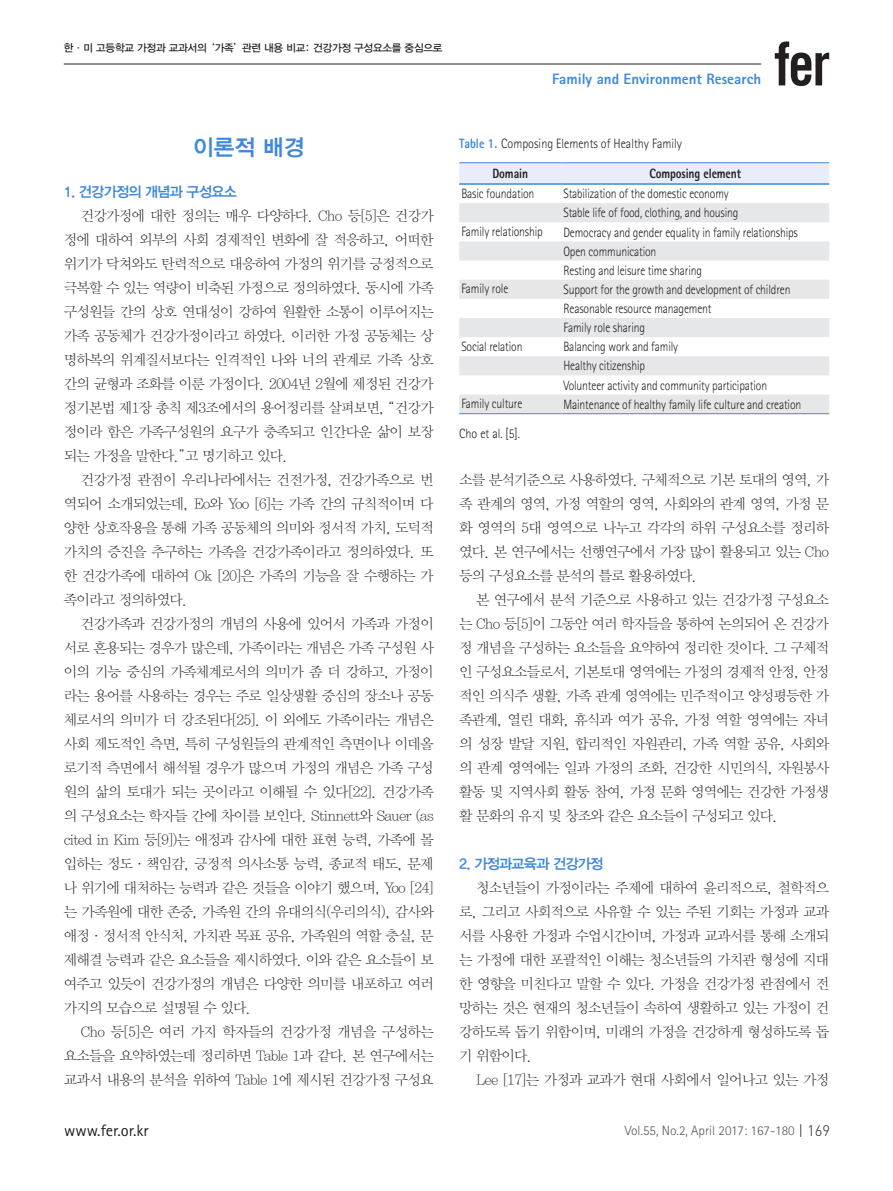
<style>
.page{position:relative;width:893px;height:1191px;background:#fff}
.page>*{position:absolute;margin:0;border:0;box-sizing:border-box;transform-origin:0 0}
.t1{font:22.5px "YDIYGO340";color:#3f88da}
.t2{font:16.5px "Rotis Sans Serif Std";color:#231f20}
.t3{font:800 15px "Rotis Sans Serif Std";color:#3f88da}
.t4{font:14.25px/24px "YDIY Mj O310";letter-spacing:-.05em;color:#231f20;text-align:justify}
.t5{font:14.25px "YDIYGO340";letter-spacing:-.05em;color:#3f88da}
.t6{font:300 13.5px/19.2px "Rotis Sans Serif Std";letter-spacing:-.01em;color:#231f20;scale:.86 1}
.t7{font:300 13.5px "Rotis Sans Serif Std";letter-spacing:-.01em;color:#231f20;scale:.9 1}
.t8{font:300 13.5px "Rotis Sans Serif Std";color:#57585a}
.t9{font:800 13.5px "Rotis Sans Serif Std";letter-spacing:-.01em;color:#231f20;scale:.86 1}
.t10{font:10.5px "YDIYGO330";letter-spacing:-.025em;color:#231f20}
.s1{font-family:"Gulim";font-size:13.5px}
.s2{font-weight:800;color:#3f88da}
.s3{font-family:"Dinlig";font-weight:400;font-size:15px;color:#231f20}
</style>
<div class="page">
<hr style="left:64px;top:64px;width:697px;height:1px;background:#231f20">
<svg style="left:775px;top:42px;width:54px;height:44px"></svg>
<div style="left:459px;top:163px;width:370px;height:20px;background:#e9ecfa"></div>
<svg style="left:459px;top:203px;width:370px;height:210px;fill:#e6e7e9"></svg>
<hr style="left:459px;top:413px;width:102px;height:1px;background:#3f88da">
<hr style="left:561px;top:413px;width:268px;height:1px;background:#3f88da">
<hr style="left:459px;top:162px;width:102px;height:1px;background:#3f88da">
<hr style="left:561px;top:162px;width:268px;height:1px;background:#3f88da">
<hr style="left:459px;top:183px;width:102px;height:2px;background:#3f88da">
<hr style="left:561px;top:183px;width:268px;height:2px;background:#3f88da">
<p class="t10" style="left:64px;top:42px;width:380px">한·미 고등학교 가정과 교과서의 ‘가족’관련 내용 비교: 건강가정 구성요소를 중심으로</p>
<p class="t3" style="left:552px;top:70px;width:211px">Family and Environment Research</p>
<h1 class="t1" style="left:193px;top:134px;width:113px">이론적 배경</h1>
<p class="t5" style="left:64px;top:183px;width:175px">1. 건강가정의 개념과 구성요소</p>
<p class="t4" style="left:64px;top:204px;width:371px;text-indent:17px">건강가정에 대한 정의는 매우 다양하다. Cho 등[5]은 건강가 정에 대하여 외부의 사회 경제적인 변화에 잘 적응하고, 어떠한 위기가 닥쳐와도 탄력적으로 대응하여 가정의 위기를 긍정적으로 극복할 수 있는 역량이 비축된 가정으로 정의하였다. 동시에 가족 구성원들 간의 상호 연대성이 강하여 원활한 소통이 이루어지는 가족 공동체가 건강가정이라고 하였다. 이러한 가정 공동체는 상 명하복의 위계질서보다는 인격적인 나와 너의 관계로 가족 상호 간의 균형과 조화를 이룬 가정이다. 2004년 2월에 제정된 건강가 정기본법 제1장 총칙 제3조에서의 용어정리를 살펴보면, <span class="s1">“</span>건강가 정이라 함은 가족구성원의 요구가 충족되고 인간다운 삶이 보장 되는 가정을 말한다.<span class="s1">”</span>고 명기하고 있다.</p>
<p class="t4" style="left:64px;top:468px;width:371px;text-indent:17px">건강가정 관점이 우리나라에서는 건전가정, 건강가족으로 번 역되어 소개되었는데, Eo와 Yoo [6]는 가족 간의 규칙적이며 다 양한 상호작용을 통해 가족 공동체의 의미와 정서적 가치, 도덕적 가치의 증진을 추구하는 가족을 건강가족이라고 정의하였다. 또 한 건강가족에 대하여 Ok [20]은 가족의 기능을 잘 수행하는 가 족이라고 정의하였다.</p>
<p class="t4" style="left:64px;top:612px;width:372px;text-indent:17px">건강가족과 건강가정의 개념의 사용에 있어서 가족과 가정이 서로 혼용되는 경우가 많은데, 가족이라는 개념은 가족 구성원 사 이의 기능 중심의 가족체계로서의 의미가 좀 더 강하고, 가정이 라는 용어를 사용하는 경우는 주로 일상생활 중심의 장소나 공동 체로서의 의미가 더 강조된다[25]. 이 외에도 가족이라는 개념은 사회 제도적인 측면, 특히 구성원들의 관계적인 측면이나 이데올 로기적 측면에서 해석될 경우가 많으며 가정의 개념은 가족 구성 원의 삶의 토대가 되는 곳이라고 이해될 수 있다[22]. 건강가족 의 구성요소는 학자들 간에 차이를 보인다. Stinnett와 Sauer (as cited in Kim 등[9])는 애정과 감사에 대한 표현 능력, 가족에 몰 입하는 정도·책임감, 긍정적 의사소통 능력, 종교적 태도, 문제 나 위기에 대처하는 능력과 같은 것들을 이야기 했으며, Yoo [24] 는 가족원에 대한 존중, 가족원 간의 유대의식(우리의식), 감사와 애정·정서적 안식처, 가치관 목표 공유, 가족원의 역할 충실, 문 제해결 능력과 같은 요소들을 제시하였다. 이와 같은 요소들이 보 여주고 있듯이 건강가정의 개념은 다양한 의미를 내포하고 여러 가지의 모습으로 설명될 수 있다.</p>
<p class="t4" style="left:64px;top:1020px;width:372px;text-indent:17px">Cho 등[5]은 여러 가지 학자들의 건강가정 개념을 구성하는 요소들을 요약하였는데 정리하면 Table 1과 같다. 본 연구에서는 교과서 내용의 분석을 위하여 Table 1에 제시된 건강가정 구성요</p>
<p class="t2" style="left:64px;top:1120px;width:86px">www.fer.or.kr</p>
<p class="t7" style="left:459px;top:135px;width:249px"><span class="s2">Table 1.</span> Composing Elements of Healthy Family</p>
<p class="t9" style="left:492px;top:165px;width:43px">Domain</p>
<p class="t9" style="left:649px;top:165px;width:108px">Composing element</p>
<p class="t6" style="left:461px;top:183px;width:86px">Basic foundation</p>
<p class="t6" style="left:563px;top:184px;width:205px">Stabilization of the domestic economy<br>Stable life of food, clothing, and housing</p>
<p class="t6" style="left:461px;top:222px;width:96px">Family relationship</p>
<p class="t6" style="left:563px;top:222px;width:274px">Democracy and gender equality in family relationships<br>Open communication<br>Resting and leisure time sharing</p>
<p class="t6" style="left:461px;top:279px;width:56px">Family role</p>
<p class="t6" style="left:563px;top:280px;width:266px">Support for the growth and development of children<br>Reasonable resource management<br>Family role sharing</p>
<p class="t6" style="left:461px;top:336px;width:73px">Social relation</p>
<p class="t6" style="left:563px;top:337px;width:238px">Balancing work and family<br>Healthy citizenship<br>Volunteer activity and community participation</p>
<p class="t6" style="left:461px;top:394px;width:72px">Family culture</p>
<p class="t6" style="left:563px;top:394px;width:278px">Maintenance of healthy family life culture and creation</p>
<p class="t7" style="left:459px;top:426px;width:69px">Cho et al. [5].</p>
<p class="t4" style="left:459px;top:468px;width:371px">소를 분석기준으로 사용하였다. 구체적으로 기본 토대의 영역, 가 족 관계의 영역, 가정 역할의 영역, 사회와의 관계 영역, 가정 문 화 영역의 5대 영역으로 나누고 각각의 하위 구성요소를 정리하 였다. 본 연구에서는 선행연구에서 가장 많이 활용되고 있는 Cho 등의 구성요소를 분석의 틀로 활용하였다.</p>
<p class="t4" style="left:459px;top:588px;width:371px;text-indent:17px">본 연구에서 분석 기준으로 사용하고 있는 건강가정 구성요소 는 Cho 등[5]이 그동안 여러 학자들을 통하여 논의되어 온 건강가 정 개념을 구성하는 요소들을 요약하여 정리한 것이다. 그 구체적 인 구성요소들로서, 기본토대 영역에는 가정의 경제적 안정, 안정 적인 의식주 생활, 가족 관계 영역에는 민주적이고 양성평등한 가 족관계, 열린 대화, 휴식과 여가 공유, 가정 역할 영역에는 자녀 의 성장 발달 지원, 합리적인 자원관리, 가족 역할 공유, 사회와 의 관계 영역에는 일과 가정의 조화, 건강한 시민의식, 자원봉사 활동 및 지역사회 활동 참여, 가정 문화 영역에는 건강한 가정생 활 문화의 유지 및 창조와 같은 요소들이 구성되고 있다.</p>
<p class="t5" style="left:459px;top:855px;width:146px">2. 가정과교육과 건강가정</p>
<p class="t4" style="left:459px;top:876px;width:371px;text-indent:17px">청소년들이 가정이라는 주제에 대하여 윤리적으로, 철학적으 로, 그리고 사회적으로 사유할 수 있는 주된 기회는 가정과 교과 서를 사용한 가정과 수업시간이며, 가정과 교과서를 통해 소개되 는 가정에 대한 포괄적인 이해는 청소년들의 가치관 형성에 지대 한 영향을 미친다고 말할 수 있다. 가정을 건강가정 관점에서 전 망하는 것은 현재의 청소년들이 속하여 생활하고 있는 가정이 건 강하도록 돕기 위함이며, 미래의 가정을 건강하게 형성하도록 돕 기 위함이다.</p>
<p class="t4" style="left:476px;top:1068px;width:354px">Lee [17]는 가정과 교과가 현대 사회에서 일어나고 있는 가정</p>
<p class="t8" style="left:625px;top:1123px;width:207px">Vol.55, No.2, April 2017: 167-180 <span class="s3">| 169</span></p>
</div>
